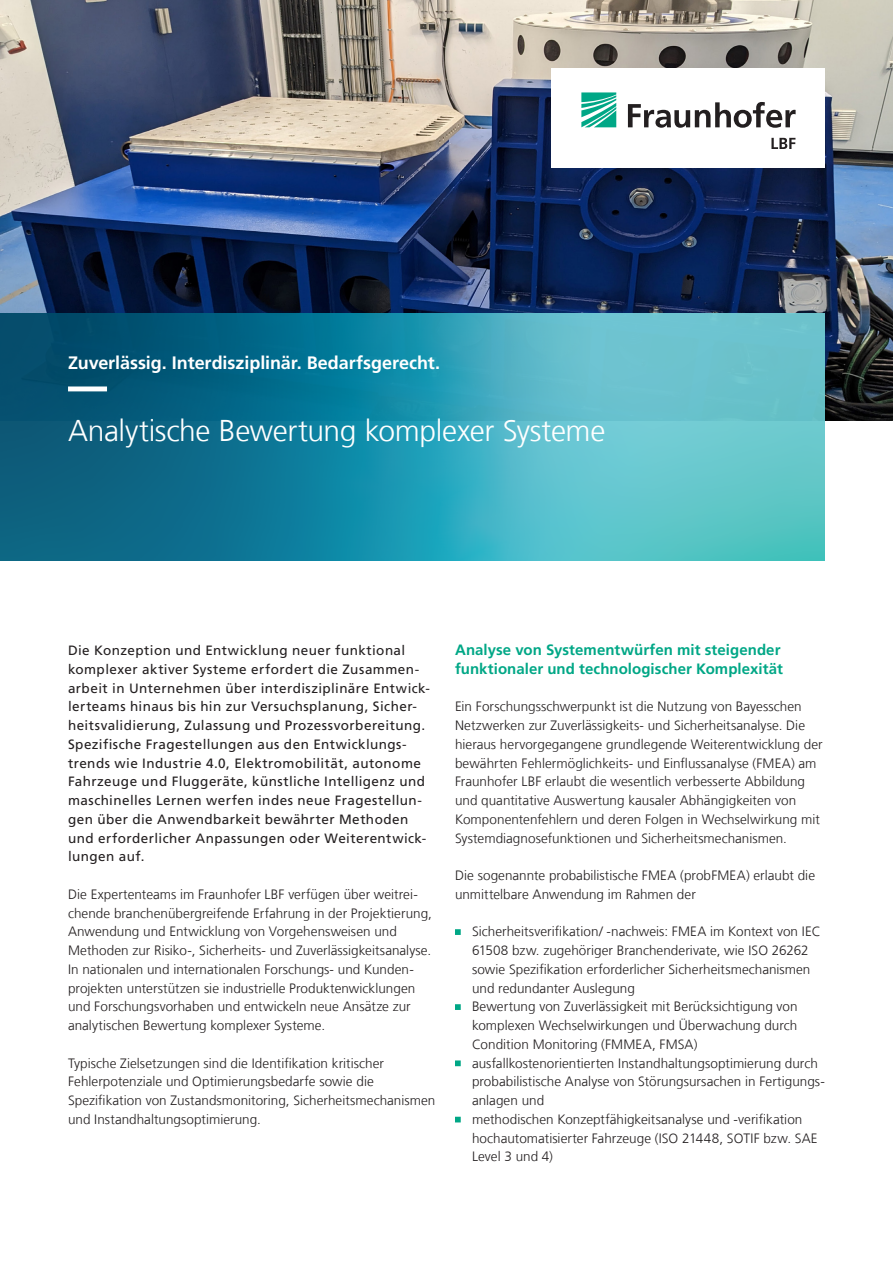
<style>
.page{position:relative;width:893px;height:1263px;background:#fff}
.page>*{position:absolute;margin:0;border:0;box-sizing:border-box;transform-origin:0 0}
.Ueberschrift_20_24_w{font:300 30px "Frutiger LT Com";letter-spacing:-.015em;color:#fff}
.Sub_Ueberschrift_12{font:700 18px "Frutiger LT Com";letter-spacing:-.005em;color:#fff}
.Fliesstext_9_12_5_sc{font:700 15px/18.8px "Frutiger LT Com";letter-spacing:.005em;color:#00a786}
.Fliesstext_9_12_5_sc-2{font:300 13.5px/18.8px "Frutiger LT Com";letter-spacing:.005em;color:#231f20}
.Aufzaehlung_9_12_5_s{font:300 13.5px/18.8px "Frutiger LT Com";letter-spacing:.005em;color:#231f20}
.Introtext_9_12_5_sch{font:13.5px/18.8px "Frutiger LT Com";letter-spacing:.03em;color:#231f20}
</style>
<div class="page">
<img style="left:0;top:0;width:893px;height:421px">
<div style="left:552px;top:68px;width:273px;height:99px;background:#fff"></div>
<svg style="left:581px;top:92px;width:35px;height:35px"></svg>
<svg style="left:628px;top:102px;width:168px;height:26px"></svg>
<svg style="left:771px;top:138px;width:24px;height:11px"></svg>
<svg style="left:0;top:313px;width:825px;height:247px;background:#3095aa"></svg>
<svg style="left:68px;top:386px;width:714px;height:5px;background:#3b9ab0"></svg>
<svg style="left:455px;top:929px;width:6px;height:6px"></svg>
<svg style="left:455px;top:1004px;width:6px;height:6px"></svg>
<svg style="left:455px;top:1060px;width:6px;height:6px"></svg>
<svg style="left:455px;top:1117px;width:6px;height:5px"></svg>
<p class="Sub_Ueberschrift_12" style="left:68px;top:352px;width:374px">Zuverlässig. Interdisziplinär. Bedarfsgerecht.</p>
<p class="Ueberschrift_20_24_w" style="left:68px;top:413px;width:539px">Analytische Bewertung komplexer Systeme</p>
<p class="Introtext_9_12_5_sch" style="left:68px;top:641px;width:364px">Die Konzeption und Entwicklung neuer funktional komplexer aktiver Systeme erfordert die Zusammen&shy;arbeit in Unternehmen über interdisziplinäre Entwick&shy;lerteams hinaus bis hin zur Versuchsplanung, Sicher&shy;heitsvalidierung, Zulassung und Prozessvorbereitung.<br>Spezifische Fragestellungen aus den Entwicklungs&shy;trends wie Industrie 4.0, Elektromobilität, autonome Fahrzeuge und Fluggeräte, künstliche Intelligenz und maschinelles Lernen werfen indes neue Fragestellun&shy;gen über die Anwendbarkeit bewährter Methoden und erforderlicher Anpassungen oder Weiterentwick&shy;lungen auf.</p>
<p class="Fliesstext_9_12_5_sc-2" style="left:68px;top:885px;width:365px">Die Expertenteams im Fraunhofer LBF verfügen über weitrei&shy;chende branchenübergreifende Erfahrung in der Projektierung, Anwendung und Entwicklung von Vorgehensweisen und Methoden zur Risiko-, Sicherheits- und Zuverlässigkeitsanalyse.<br>In nationalen und internationalen Forschungs- und Kunden&shy;projekten unterstützen sie industrielle Produktenwicklungen und Forschungsvorhaben und entwickeln neue Ansätze zur analytischen Bewertung komplexer Systeme.</p>
<p class="Fliesstext_9_12_5_sc-2" style="left:68px;top:1054px;width:369px">Typische Zielsetzungen sind die Identifikation kritischer Fehlerpotenziale und Optimierungsbedarfe sowie die Spezifikation von Zustandsmonitoring, Sicherheitsmechanismen und Instandhaltungsoptimierung.</p>
<p class="Fliesstext_9_12_5_sc" style="left:455px;top:641px;width:330px">Analyse von Systementwürfen mit steigender funktionaler und technologischer Komplexität</p>
<p class="Fliesstext_9_12_5_sc-2" style="left:455px;top:697px;width:369px">Ein Forschungsschwerpunkt ist die Nutzung von Bayesschen Netzwerken zur Zuverlässigkeits- und Sicherheitsanalyse. Die hieraus hervorgegangene grundlegende Weiterentwicklung der bewährten Fehlermöglichkeits- und Einflussanalyse (FMEA) am Fraunhofer LBF erlaubt die wesentlich verbesserte Abbildung und quantitative Auswertung kausaler Abhängigkeiten von Komponentenfehlern und deren Folgen in Wechselwirkung mit Systemdiagnosefunktionen und Sicherheitsmechanismen.</p>
<p class="Fliesstext_9_12_5_sc-2" style="left:455px;top:866px;width:362px">Die sogenannte probabilistische FMEA (probFMEA) erlaubt die unmittelbare Anwendung im Rahmen der</p>
<p class="Aufzaehlung_9_12_5_s" style="left:472px;top:922px;width:350px">Sicherheitsverifikation/ -nachweis: FMEA im Kontext von IEC 61508 bzw. zugehöriger Branchenderivate, wie ISO 26262 sowie Spezifikation erforderlicher Sicherheitsmechanismen und redundanter Auslegung</p>
<p class="Aufzaehlung_9_12_5_s" style="left:472px;top:997px;width:327px;text-align:justify">Bewertung von Zuverlässigkeit mit Berücksichtigung von komplexen Wechselwirkungen und Überwachung durch Condition Monitoring (FMMEA, FMSA)</p>
<p class="Aufzaehlung_9_12_5_s" style="left:472px;top:1054px;width:354px">ausfallkostenorientierten Instandhaltungsoptimierung durch probabilistische Analyse von Störungsursachen in Fertigungs&shy;anlagen und</p>
<p class="Aufzaehlung_9_12_5_s" style="left:472px;top:1110px;width:347px">methodischen Konzeptfähigkeitsanalyse und -verifikation hochautomatisierter Fahrzeuge (ISO 21448, SOTIF bzw. SAE<br>Level 3 und 4)</p>
</div>
